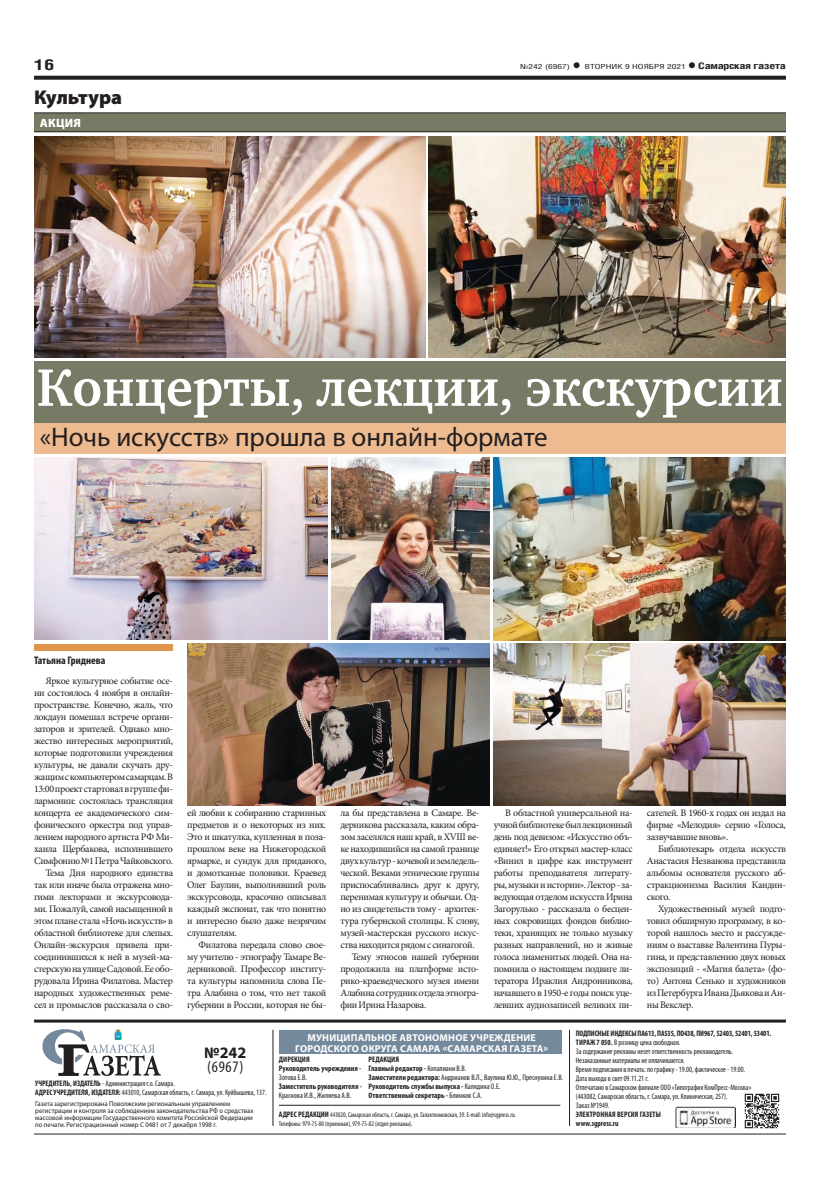
<style>
.page{position:relative;width:820px;height:1191px;background:#fff}
.page>*{position:absolute;margin:0;border:0;box-sizing:border-box;transform-origin:0 0}
.ЗАГОЛОВОК{font:700 54px "Charter C";color:#fff;scale:.95 1}
.ПОДЗАГОЛОВОК{font:27px "Myriad Pro";color:#231f20}
.КОЛОНТИТУЛ{font:900 20px "Myriad Pro";color:#231f20}
.t1{font:condensed 16px "Myriad Pro";color:#231f20}
.t2{font:700 16px "Myriad Pro";color:#231f20}
.t3{font:700 15px "Helios Cond";color:#231f20;scale:1.4 1}
.РУБРИКА{font:900 12px "Myriad Pro";letter-spacing:.02em;color:#fff}
.АВТОР_цвет{font:700 condensed 11px "Myriad Pro";color:#231f20}
.ОСНОВНОЙ{font:10px/12px "Minion Pro";letter-spacing:-.035em;color:#231f20;text-align:justify}
.t4{font:700 10px/11px "Myriad Pro";letter-spacing:.02em;color:#fff;text-align:center}
.t5{font:700 9px "Helios Cond";letter-spacing:-.02em;color:#231f20;scale:1.4 1}
.t6{font:condensed 8px/9px "Myriad Pro";color:#231f20;scale:.95 1}
.t7{font:700 condensed 8px/9px "Myriad Pro";color:#231f20}
.t8{font:700 condensed 8px "Myriad Pro";color:#231f20;scale:.95 1}
.t9{font:condensed 8px "Myriad Pro";color:#231f20}
.t10{font:700 condensed 8px "Myriad Pro";letter-spacing:.02em;color:#231f20;scale:.95 1}
.t11{font:7px/7px "Myriad Pro";color:#231f20;scale:.95 1}
.t12{font:condensed 7px "Myriad Pro";color:#231f20;scale:.95 1}
.t13{font:7px "Helios Cond";color:#231f20;scale:1.4 1}
.s1{font-weight:700;font-size:16px}
.s2{font-size:16px}
.s3{font-weight:400}
.s4{font-weight:700}
.s5{font-weight:700;font-size:8px}
</style>
<div class="page">
<svg style="left:34px;top:76px;width:751px;height:4px;background:#322f2f"></svg>
<div style="left:34px;top:362px;width:751px;height:62px;background:#777a65"></div>
<img style="left:675px;top:1106px;width:60px;height:22px">
<img style="left:744px;top:1093px;width:36px;height:36px">
<hr style="left:279px;top:1105px;width:281px;height:1px;background:#231f20">
<svg style="left:42px;top:1029px;width:119px;height:47px"></svg>
<hr style="left:272px;top:1029px;width:1px;height:96px;background:#231f20">
<hr style="left:569px;top:1029px;width:1px;height:96px;background:#231f20">
<hr style="left:34px;top:1019px;width:751px;height:3px;background:#231f20">
<hr style="left:34px;top:1133px;width:751px;height:1px;background:#231f20">
<div style="left:279px;top:1030px;width:282px;height:24px;background:#75899d"></div>
<div style="left:34px;top:113px;width:751px;height:19px;background:#777a65"></div>
<hr style="left:34px;top:113px;width:751px;height:1px;background:#231f20">
<hr style="left:34px;top:131px;width:751px;height:1px;background:#231f20">
<div style="left:34px;top:644px;width:139px;height:7px;background:#e0974d"></div>
<img style="left:34px;top:136px;width:391px;height:221px">
<img style="left:187px;top:644px;width:302px;height:161px">
<img style="left:34px;top:457px;width:293px;height:182px">
<img style="left:493px;top:457px;width:292px;height:183px">
<img style="left:428px;top:136px;width:357px;height:221px">
<img style="left:331px;top:457px;width:158px;height:182px">
<img style="left:493px;top:644px;width:292px;height:162px">
<div style="left:34px;top:423px;width:751px;height:31px;background:#eeba8f"></div>
<p class="t3" style="left:34px;top:55px;width:16px">16</p>
<p class="t13" style="left:520px;top:63px;width:120px">№242 (6967) <span class="s1">•</span> ВТОРНИК 9 НОЯБРЯ 2021</p>
<p class="t5" style="left:687px;top:61px;width:72px"><span class="s2">•</span> Самарская газета</p>
<p class="КОЛОНТИТУЛ" style="left:34px;top:85px;width:90px">Культура</p>
<p class="РУБРИКА" style="left:40px;top:116px;width:43px">АКЦИЯ</p>
<p class="ЗАГОЛОВОК" style="left:37px;top:358px;width:786px">Концерты, лекции, экскурсии</p>
<p class="ПОДЗАГОЛОВОК" style="left:40px;top:420px;width:509px">«Ночь искусств» прошла в онлайн-формате</p>
<p class="АВТОР_цвет" style="left:34px;top:654px;width:73px">Татьяна Гриднева</p>
<p class="ОСНОВНОЙ" style="left:34px;top:675px;width:140px;text-indent:11px">Яркое культурное событие осе&shy;ни состоялось 4 ноября в онлайн&shy;пространстве. Конечно, жаль, что локдаун помешал встрече органи&shy;заторов и зрителей. Однако мно&shy;жество интересных мероприятий, которые подготовили учреждения культуры, не давали скучать дру&shy;жащим с компьютером самарцам. В 13:00 проект стартовал в группе фи&shy;лармонии: состоялась трансляция концерта ее академического сим&shy;фонического оркестра под управ&shy;лением народного артиста РФ Ми&shy;хаила Щербакова, исполнившего Симфонию №1 Петра Чайковского.</p>
<p class="ОСНОВНОЙ" style="left:34px;top:867px;width:140px;text-indent:11px">Тема Дня народного единства так или иначе была отражена мно&shy;гими лекторами и экскурсовода&shy;ми. Пожалуй, самой насыщенной в этом плане стала «Ночь искусств» в областной библиотеке для слепых.<br>Онлайн-экскурсия привела при&shy;соединившихся к ней в музей-ма&shy;стерскую на улице Садовой. Ее обо&shy;рудовала Ирина Филатова. Мастер народных художественных реме&shy;сел и промыслов рассказала о сво-</p>
<p class="ОСНОВНОЙ" style="left:187px;top:807px;width:140px">ей любви к собиранию старинных предметов и о некоторых из них.<br>Это и шкатулка, купленная в поза&shy;прошлом веке на Нижегородской ярмарке, и сундук для приданого, и домотканые половики. Краевед Олег Баулин, выполнявший роль экскурсовода, красочно описывал каждый экспонат, так что понятно и интересно было даже незрячим слушателям.</p>
<p class="ОСНОВНОЙ" style="left:187px;top:939px;width:140px;text-indent:11px">Филатова передала слово свое&shy;му учителю - этнографу Тамаре Ве&shy;дерниковой. Профессор институ&shy;та культуры напомнила слова Пе&shy;тра Алабина о том, что нет такой губернии в России, которая не бы-</p>
<p class="ОСНОВНОЙ" style="left:340px;top:807px;width:140px">ла бы представлена в Самаре. Ве&shy;дерникова рассказала, каким обра&shy;зом заселялся наш край, в XVIII ве&shy;ке находившийся на самой границе двух культур - кочевой и земледель&shy;ческой. Веками этнические группы приспосабливались друг к другу, перенимая культуру и обычаи. Од&shy;но из свидетельств тому - архитек&shy;тура губернской столицы. К слову, музей-мастерская русского искус&shy;ства находится рядом с синагогой.</p>
<p class="ОСНОВНОЙ" style="left:340px;top:951px;width:140px;text-indent:11px">Тему этносов нашей губернии продолжила на платформе исто&shy;рико-краеведческого музея имени Алабина сотрудник отдела этногра&shy;фии Ирина Назарова.</p>
<p class="ОСНОВНОЙ" style="left:493px;top:807px;width:140px;text-indent:11px">В областной универсальной на&shy;учной библиотеке был лекционный день под девизом: «Искусство объ&shy;единяет!» Его открыл мастер-класс «Винил в цифре как инструмент работы преподавателя литерату&shy;ры, музыки и истории». Лектор - за&shy;ведующая отделом искусств Ирина Загорулько - рассказала о бесцен&shy;ных сокровищах фондов библио&shy;теки, хранящих не только музыку разных направлений, но и живые голоса знаменитых людей. Она на&shy;помнила о настоящем подвиге ли&shy;тератора Ираклия Андронникова, начавшего в 1950-е годы поиск уце&shy;левших аудиозаписей великих пи-</p>
<p class="ОСНОВНОЙ" style="left:646px;top:807px;width:140px">сателей. В 1960-х годах он издал на фирме «Мелодия» серию «Голоса, зазвучавшие вновь».</p>
<p class="ОСНОВНОЙ" style="left:646px;top:843px;width:140px;text-indent:11px">Библиотекарь отдела искусств Анастасия Незванова представила альбомы основателя русского аб&shy;стракционизма Василия Кандин&shy;ского.</p>
<p class="ОСНОВНОЙ" style="left:646px;top:903px;width:140px;text-indent:11px">Художественный музей подго&shy;товил обширную программу, в ко&shy;торой нашлось место и рассужде&shy;ниям о выставке Валентина Пуры&shy;гина, и представлению двух новых экспозиций - «Магия балета» (фо&shy;то) Антона Сенько и художников из Петербурга Ивана Дьякова и Ан&shy;ны Векслер.</p>
<p class="t4" style="left:295px;top:1031px;width:254px">МУНИЦИПАЛЬНОЕ АВТОНОМНОЕ УЧРЕЖДЕНИЕ<br>ГОРОДСКОГО ОКРУГА САМАРА «САМАРСКАЯ ГАЗЕТА»</p>
<p class="t7" style="left:368px;top:1055px;width:32px">РЕДАКЦИЯ</p>
<p class="t7" style="left:368px;top:1064px;width:99px">Главный редактор - <span class="s3">Копалиани В.В.</span></p>
<p class="t9" style="left:368px;top:1072px;width:196px"><span class="s4">Заместители редактора:</span> Андрианов В.Л., Ваулина Ю.Ю., Преснухина Е.В.</p>
<p class="t7" style="left:368px;top:1082px;width:133px">Руководитель службы выпуска - <span class="s3">Калядина О.Е.</span></p>
<p class="t7" style="left:368px;top:1091px;width:115px">Ответственный секретарь - <span class="s3">Блинков С.А.</span></p>
<p class="t2" style="left:204px;top:1042px;width:44px">№242</p>
<p class="t1" style="left:207px;top:1057px;width:38px">(6967)</p>
<p class="t7" style="left:279px;top:1055px;width:32px">ДИРЕКЦИЯ</p>
<p class="t7" style="left:279px;top:1064px;width:84px">Руководитель учреждения -<br><span class="s3">Зотова Е.В.</span></p>
<p class="t7" style="left:279px;top:1082px;width:84px">Заместитель руководителя -<br><span class="s3">Краснова И.В., Жиляева А.В.</span></p>
<p class="t6" style="left:35px;top:1079px;width:148px"><span class="s4">УЧРЕДИТЕЛЬ, ИЗДАТЕЛЬ</span> - Администрация г.о. Самара.</p>
<p class="t6" style="left:35px;top:1088px;width:245px"><span class="s4">АДРЕС УЧРЕДИТЕЛЯ, ИЗДАТЕЛЯ:</span> 443010, Самарская область, г. Самара, ул. Куйбышева, 137.</p>
<p class="t11" style="left:35px;top:1100px;width:231px">Газета зарегистрирована Поволжским региональным управлением регистрации и контроля за соблюдением законодательства РФ о средствах массовой информации Государственного комитета Российской Федерации по печати. Регистрационный номер С 0481 от 7 декабря 1998 г.</p>
<p class="t12" style="left:279px;top:1110px;width:251px"><span class="s5">АДРЕС РЕДАКЦИИ</span> 443020, Самарская область, г. Самара, ул. Галактионовская, 39. E-mail: info@sgpress.ru.</p>
<p class="t12" style="left:279px;top:1119px;width:142px">Телефоны: 979-75-80 (приемная), 979-75-82 (отдел рекламы).</p>
<p class="t8" style="left:575px;top:1028px;width:207px">ПОДПИСНЫЕ ИНДЕКСЫ ПА613, ПА535, ПО438, ПИ967, 52403, 52401, 53401.</p>
<p class="t6" style="left:575px;top:1037px;width:111px"><span class="s4">ТИРАЖ 7 050.</span> В розницу цена свободная.</p>
<p class="t6" style="left:575px;top:1046px;width:167px">За содержание рекламы несет ответственность рекламодатель.<br>Незаказанные материалы не оплачиваются.</p>
<p class="t6" style="left:575px;top:1064px;width:180px">Время подписания в печать: по графику - 19.00, фактическое - 19.00.</p>
<p class="t6" style="left:575px;top:1073px;width:78px">Дата выхода в свет 09.11.21 г.</p>
<p class="t6" style="left:575px;top:1082px;width:186px">Отпечатано в Самарском филиале ООО «Типография КомПресс-Москва»</p>
<p class="t6" style="left:575px;top:1091px;width:161px">(443082, Самарская область, г. Самара, ул. Клиническая, 257).<br>Заказ №1949.</p>
<p class="t10" style="left:575px;top:1109px;width:91px">ЭЛЕКТРОННАЯ ВЕРСИЯ ГАЗЕТЫ</p>
<p class="t8" style="left:575px;top:1118px;width:47px">www.sgpress.ru</p>
</div>
